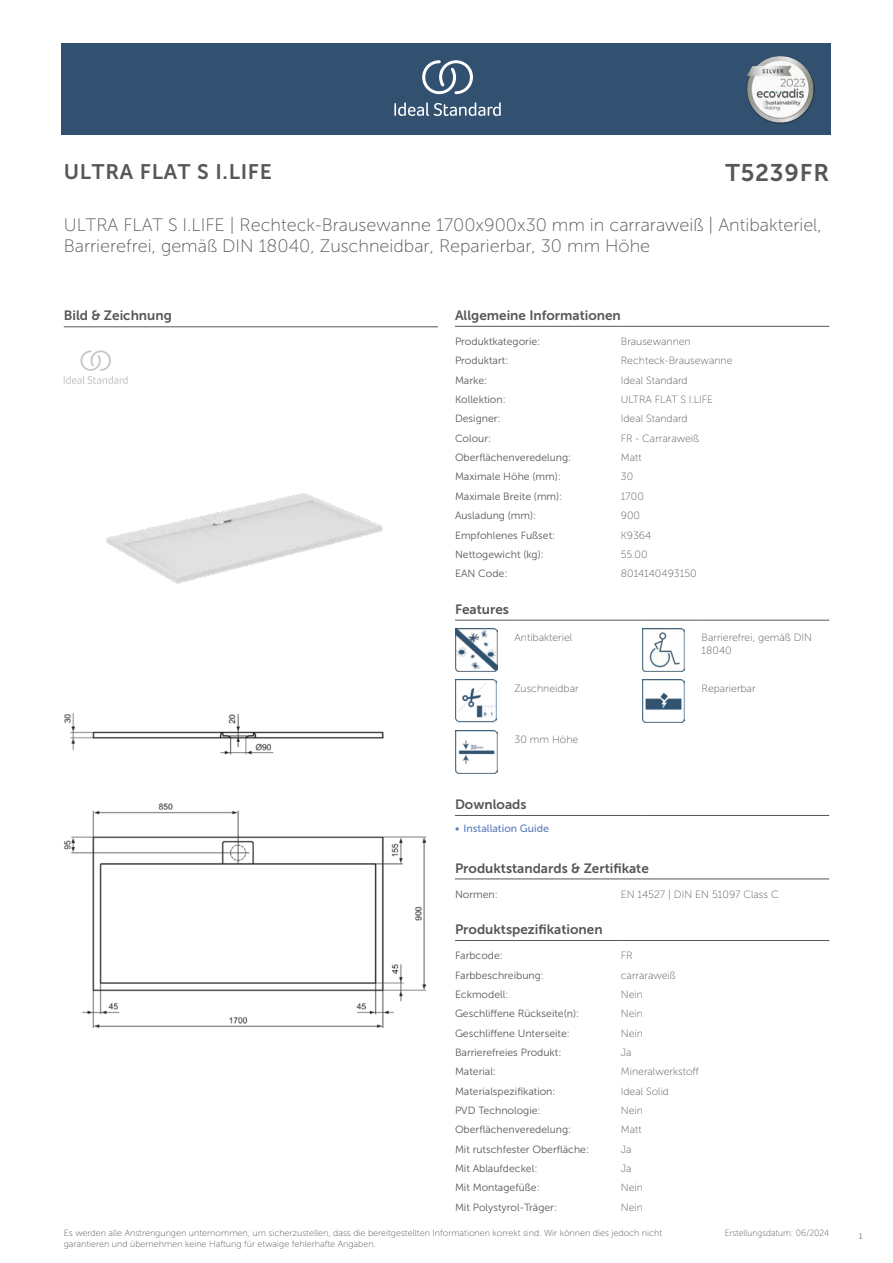
<style>
.page{position:relative;width:893px;height:1263px;background:#fff}
.page>*{position:absolute;margin:0;border:0;box-sizing:border-box;transform-origin:0 0}
.t1{font:24px "Museo Sans 700";letter-spacing:.035em;color:#575756}
.t2{font:21px "Museo Sans 700";letter-spacing:.035em;color:#575756}
.t3{font:18px/21.6px "Museo Sans 100";color:#575756}
.t4{font:13.5px "Museo Sans 700";color:#575756}
.t5{font:10.5px "Museo Sans 300";color:#575756}
.t6{font:10.5px/12.6px "Museo Sans 100";color:#575756}
.t7{font:10.5px "Museo Sans 500";color:#5b7ebf}
.t8{font:9px/10.8px "Museo Sans 100";color:#575756}
.t9{font:9px "Museo Sans 100";color:#575756;scale:.95 1}
.t10{font:300 9px "Calibri";color:#575756;scale:.95 1}
</style>
<div class="page">
<div style="left:62px;top:43px;width:769px;height:91px;background:#325070"></div>
<hr style="left:455px;top:326px;width:166px;height:1px;background:#575756">
<hr style="left:621px;top:326px;width:208px;height:1px;background:#575756">
<hr style="left:455px;top:620px;width:59px;height:1px;background:#575756">
<hr style="left:514px;top:620px;width:128px;height:1px;background:#575756">
<hr style="left:642px;top:620px;width:60px;height:1px;background:#575756">
<hr style="left:702px;top:620px;width:127px;height:1px;background:#575756">
<img style="left:455px;top:629px;width:42px;height:42px">
<img style="left:642px;top:629px;width:43px;height:42px">
<img style="left:456px;top:680px;width:41px;height:42px">
<img style="left:642px;top:680px;width:43px;height:42px">
<img style="left:455px;top:731px;width:42px;height:42px">
<hr style="left:455px;top:815px;width:187px;height:1px;background:#575756">
<hr style="left:642px;top:815px;width:187px;height:1px;background:#575756">
<hr style="left:455px;top:879px;width:166px;height:1px;background:#575756">
<hr style="left:621px;top:879px;width:208px;height:1px;background:#575756">
<hr style="left:455px;top:940px;width:166px;height:1px;background:#575756">
<hr style="left:621px;top:940px;width:208px;height:1px;background:#575756">
<img style="left:64px;top:714px;width:361px;height:314px">
<hr style="left:64px;top:327px;width:374px;height:1px;background:#575756">
<svg style="left:64px;top:350px;width:64px;height:34px"></svg>
<img style="left:107px;top:493px;width:275px;height:91px">
<svg style="left:394px;top:102px;width:107px;height:14px"></svg>
<svg style="left:422px;top:60px;width:51px;height:34px"></svg>
<img style="left:746px;top:56px;width:68px;height:67px">
<h2 class="t2" style="left:64px;top:160px;width:210px">ULTRA FLAT S I.LIFE</h2>
<h1 class="t1" style="left:725px;top:160px;width:105px">T5239FR</h1>
<h3 class="t3" style="left:64px;top:214px;width:759px">ULTRA FLAT S I.LIFE | Rechteck-Brausewanne 1700x900x30 mm in carraraweiß | Antibakteriel,<br>Barrierefrei, gemäß DIN 18040, Zuschneidbar, Reparierbar, 30 mm Höhe</h3>
<p class="t4" style="left:64px;top:308px;width:110px">Bild &amp; Zeichnung</p>
<p class="t4" style="left:455px;top:308px;width:167px">Allgemeine Informationen</p>
<p class="t5" style="left:455px;top:336px;width:87px">Produktkategorie:</p>
<p class="t6" style="left:621px;top:335px;width:71px">Brausewannen</p>
<p class="t5" style="left:455px;top:355px;width:55px">Produktart:</p>
<p class="t6" style="left:621px;top:355px;width:113px">Rechteck-Brausewanne</p>
<p class="t5" style="left:455px;top:374px;width:34px">Marke:</p>
<p class="t6" style="left:621px;top:374px;width:68px">Ideal Standard</p>
<p class="t5" style="left:455px;top:394px;width:52px">Kollektion:</p>
<p class="t6" style="left:621px;top:393px;width:94px">ULTRA FLAT S I.LIFE</p>
<p class="t5" style="left:455px;top:413px;width:47px">Designer:</p>
<p class="t6" style="left:621px;top:413px;width:68px">Ideal Standard</p>
<p class="t5" style="left:455px;top:432px;width:38px">Colour:</p>
<p class="t6" style="left:621px;top:432px;width:80px">FR - Carraraweiß</p>
<p class="t5" style="left:455px;top:452px;width:118px">Oberflächenveredelung:</p>
<p class="t6" style="left:621px;top:451px;width:22px">Matt</p>
<p class="t5" style="left:455px;top:471px;width:107px">Maximale Höhe (mm):</p>
<p class="t6" style="left:621px;top:471px;width:14px">30</p>
<p class="t5" style="left:455px;top:491px;width:109px">Maximale Breite (mm):</p>
<p class="t6" style="left:621px;top:490px;width:25px">1700</p>
<p class="t5" style="left:455px;top:510px;width:83px">Ausladung (mm):</p>
<p class="t6" style="left:621px;top:509px;width:21px">900</p>
<p class="t5" style="left:455px;top:529px;width:102px">Empfohlenes Fußset:</p>
<p class="t6" style="left:621px;top:529px;width:32px">K9364</p>
<p class="t5" style="left:455px;top:549px;width:90px">Nettogewicht (kg):</p>
<p class="t6" style="left:621px;top:548px;width:28px">55.00</p>
<p class="t5" style="left:455px;top:568px;width:54px">EAN Code:</p>
<p class="t6" style="left:621px;top:567px;width:77px">8014140493150</p>
<p class="t4" style="left:455px;top:602px;width:55px">Features</p>
<p class="t6" style="left:514px;top:631px;width:59px">Antibakteriel</p>
<p class="t6" style="left:702px;top:631px;width:112px">Barrierefrei, gemäß DIN<br>18040</p>
<p class="t6" style="left:514px;top:682px;width:66px">Zuschneidbar</p>
<p class="t6" style="left:702px;top:682px;width:55px">Reparierbar</p>
<p class="t6" style="left:514px;top:733px;width:65px">30 mm Höhe</p>
<p class="t4" style="left:455px;top:797px;width:73px">Downloads</p>
<p class="t7" style="left:455px;top:823px;width:95px">• Installation Guide</p>
<p class="t4" style="left:455px;top:860px;width:195px">Produktstandards &amp; Zertifikate</p>
<p class="t5" style="left:455px;top:888px;width:44px">Normen:</p>
<p class="t6" style="left:621px;top:888px;width:159px">EN 14527 | DIN EN 51097 Class C</p>
<p class="t4" style="left:455px;top:922px;width:149px">Produktspezifikationen</p>
<p class="t5" style="left:455px;top:950px;width:49px">Farbcode:</p>
<p class="t6" style="left:621px;top:949px;width:13px">FR</p>
<p class="t5" style="left:455px;top:969px;width:90px">Farbbeschreibung:</p>
<p class="t6" style="left:621px;top:969px;width:56px">carraraweiß</p>
<p class="t5" style="left:455px;top:989px;width:55px">Eckmodell:</p>
<p class="t6" style="left:621px;top:988px;width:24px">Nein</p>
<p class="t5" style="left:455px;top:1008px;width:126px">Geschliffene Rückseite(n):</p>
<p class="t6" style="left:621px;top:1007px;width:24px">Nein</p>
<p class="t5" style="left:455px;top:1027px;width:116px">Geschliffene Unterseite:</p>
<p class="t6" style="left:621px;top:1027px;width:24px">Nein</p>
<p class="t5" style="left:455px;top:1047px;width:108px">Barrierefreies Produkt:</p>
<p class="t6" style="left:621px;top:1046px;width:12px">Ja</p>
<p class="t5" style="left:455px;top:1066px;width:43px">Material:</p>
<p class="t6" style="left:621px;top:1065px;width:80px">Mineralwerkstoff</p>
<p class="t5" style="left:455px;top:1085px;width:102px">Materialspezifikation:</p>
<p class="t6" style="left:621px;top:1085px;width:50px">Ideal Solid</p>
<p class="t5" style="left:455px;top:1105px;width:87px">PVD Technologie:</p>
<p class="t6" style="left:621px;top:1104px;width:24px">Nein</p>
<p class="t5" style="left:455px;top:1124px;width:118px">Oberflächenveredelung:</p>
<p class="t6" style="left:621px;top:1123px;width:22px">Matt</p>
<p class="t5" style="left:455px;top:1143px;width:136px">Mit rutschfester Oberfläche:</p>
<p class="t6" style="left:621px;top:1143px;width:12px">Ja</p>
<p class="t5" style="left:455px;top:1163px;width:84px">Mit Ablaufdeckel:</p>
<p class="t6" style="left:621px;top:1162px;width:12px">Ja</p>
<p class="t5" style="left:455px;top:1182px;width:86px">Mit Montagefüße:</p>
<p class="t6" style="left:621px;top:1182px;width:24px">Nein</p>
<p class="t5" style="left:455px;top:1201px;width:104px">Mit Polystyrol-Träger:</p>
<p class="t6" style="left:621px;top:1201px;width:24px">Nein</p>
<p class="t8" style="left:64px;top:1227px;width:600px">Es werden alle Anstrengungen unternommen, um sicherzustellen, dass die bereitgestellten Informationen korrekt sind. Wir können dies jedoch nicht garantieren und übernehmen keine Haftung für etwaige fehlerhafte Angaben.</p>
<p class="t9" style="left:725px;top:1228px;width:111px">Erstellungsdatum: 06/2024</p>
<p class="t10" style="left:858px;top:1230px;width:6px">1</p>
</div>
